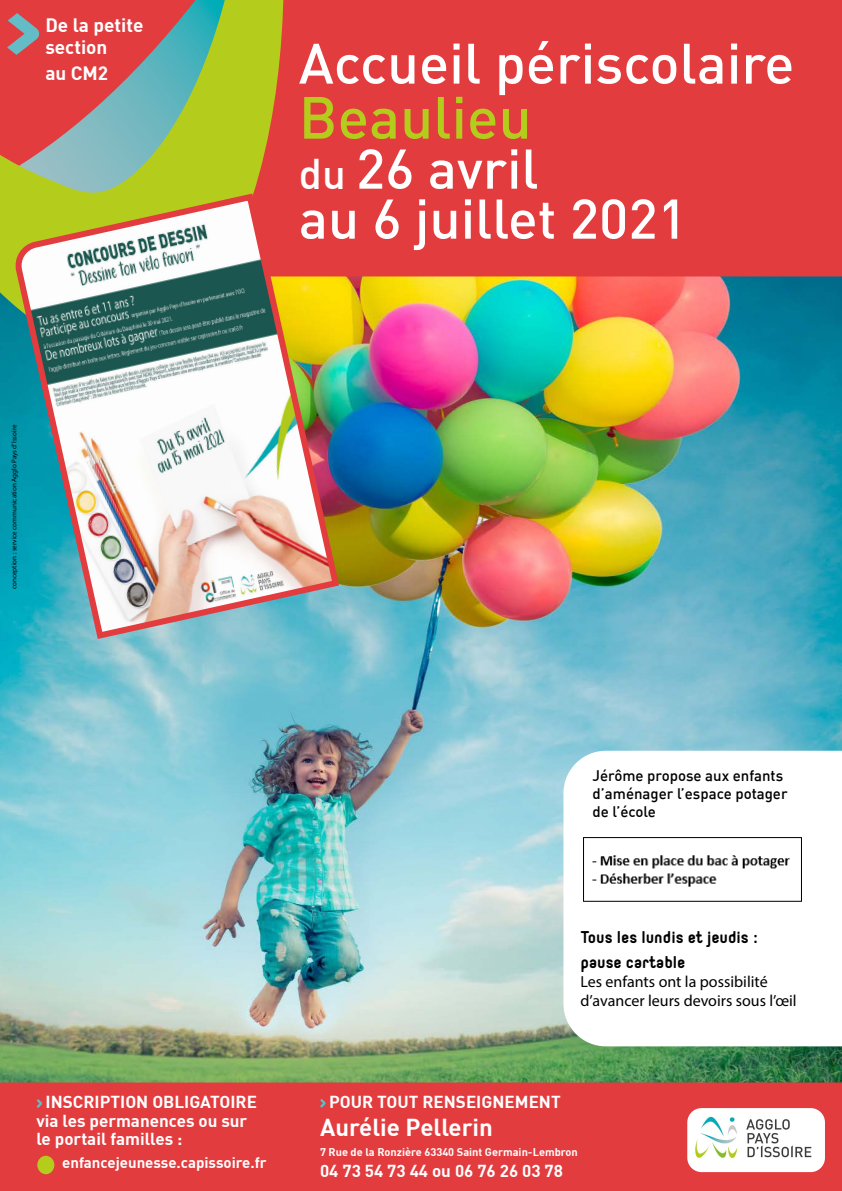
<style>
.page{position:relative;width:842px;height:1191px;background:#fff}
.page>*{position:absolute;margin:0;border:0;box-sizing:border-box;transform-origin:0 0}
.t1{font:500 58.5px "DIN";color:#b4cd1c}
.t2{font:500 56px "DIN";color:#fff}
.t3{font:500 55px/50px "DIN";color:#fff}
.t4{font:700 24px "DIN";color:#fff}
.t5{font:700 21px/25.2px "Orev Edge";color:#000}
.t6{font:700 19px/22.8px "DIN";color:#fff}
.t7{font:700 17px/18.5px "DIN";color:#fff}
.t8{font:16px/19.2px "Myriad Pro";color:#000}
.t9{font:500 15px/18px "DIN";color:#000}
.t10{font:700 15px "DIN";color:#fff}
.t11{font:700 11px "DIN";color:#fff}
.t12{font:7px "Myriad Pro";color:#000}
.s1{font-size:42px}
</style>
<div class="page">
<img style="left:0;top:276px;width:842px;height:806px">
<svg style="left:563px;top:750px;width:279px;height:296px"></svg>
<div style="left:333px;top:0;width:509px;height:276px;background:#e23c3f"></div>
<div style="left:0;top:1082px;width:842px;height:109px;background:#e23c3f"></div>
<img style="left:687px;top:1108px;width:138px;height:64px">
<svg style="left:0;top:0;width:333px;height:351px;background:#b68452"></svg>
<svg style="left:320px;top:1098px;width:6px;height:9px"></svg>
<div style="left:37px;top:1155px;width:17px;height:19px;background:#b4cd1c;border-radius:50%"></div>
<svg style="left:37px;top:1099px;width:5px;height:9px"></svg>
<img style="left:17px;top:190px;width:326px;height:452px">
<img style="left:580px;top:833px;width:224px;height:83px">
<p class="t6" style="left:45px;top:12px;width:100px">De la petite section</p>
<p class="t6" style="left:45px;top:60px;width:64px">au CM2</p>
<p class="t12" style="left:10px;top:589px;width:166px;rotate:-90deg">conception : service communication Agglo Pays d’Issoire</p>
<h2 class="t2" style="left:299px;top:28px;width:497px">Accueil périscolaire</h2>
<h1 class="t1" style="left:299px;top:80px;width:234px">Beaulieu</h1>
<h3 class="t3" style="left:299px;top:142px;width:390px"><span class="s1">du</span> 26 avril<br>au 6 juillet 2021</h3>
<p class="t7" style="left:37px;top:1092px;width:222px;text-indent:9px">INSCRIPTION OBLIGATOIRE via les permanences ou sur le portail familles :</p>
<p class="t10" style="left:62px;top:1152px;width:206px">enfancejeunesse.capissoire.fr</p>
<p class="t9" style="left:593px;top:765px;width:197px">Jérôme propose aux enfants d’aménager l’espace potager de l’école</p>
<p class="t5" style="left:580px;top:923px;width:179px">Tous les lundis et jeudis : pause cartable</p>
<p class="t8" style="left:580px;top:971px;width:218px">Les enfants ont la possibilité d’avancer leurs devoirs sous l’œil</p>
<p class="t7" style="left:329px;top:1091px;width:233px">POUR TOUT RENSEIGNEMENT</p>
<h3 class="t4" style="left:320px;top:1111px;width:174px">Aurélie Pellerin</h3>
<p class="t11" style="left:320px;top:1144px;width:259px">7 Rue de la Ronzière 63340 Saint Germain-Lembron</p>
<p class="t7" style="left:320px;top:1161px;width:245px">04 73 54 73 44 ou 06 76 26 03 78</p>
</div>
